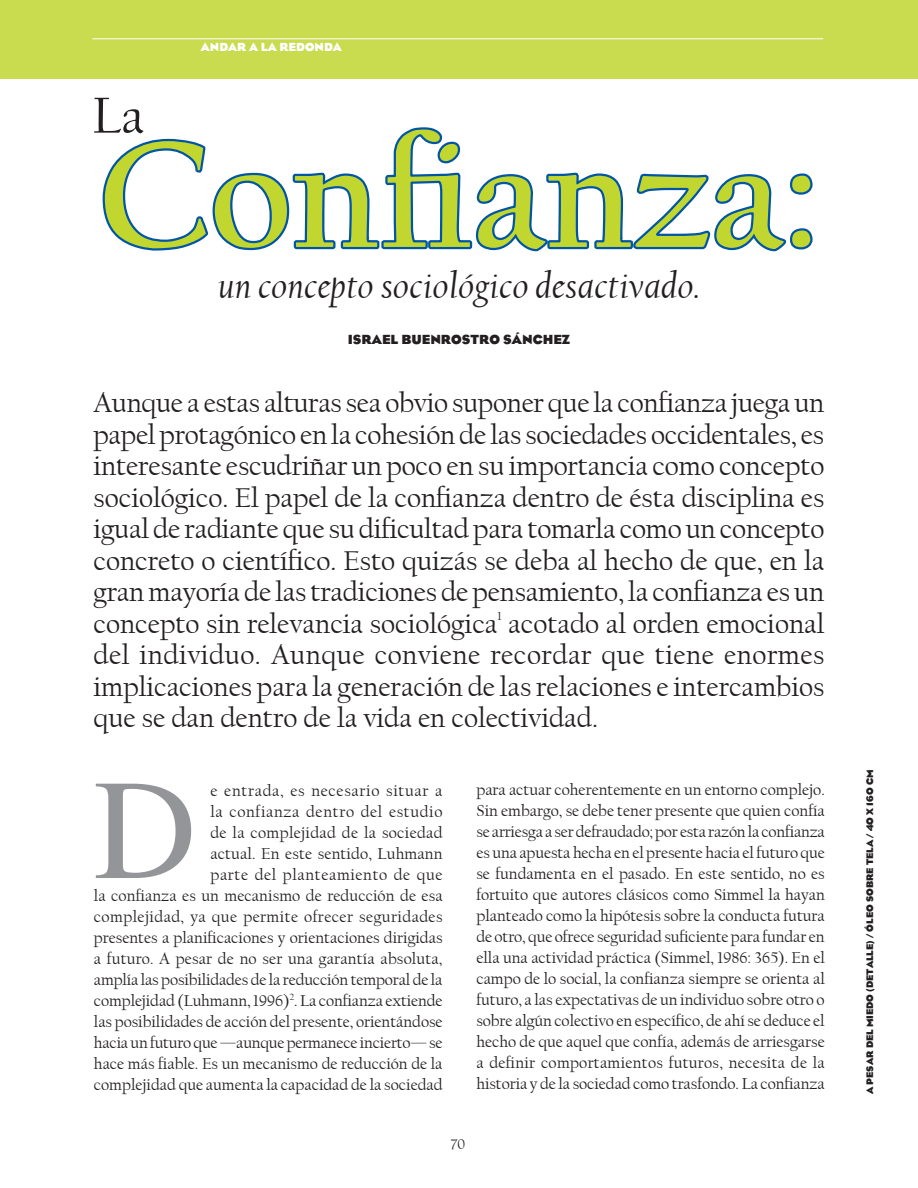
<style>
.page{position:relative;width:918px;height:1188px;background:#fff}
.page>*{position:absolute;margin:0;border:0;box-sizing:border-box;transform-origin:0 0}
.t1{font:700 157.5px "Californian FB";color:#c1d72f}
.t2{font:142.5px "Times";color:#939598}
.t3{font:52.5px "Californian FB";color:#231f20}
.t4{font:italic 37.5px "Californian FB";letter-spacing:.01em;color:#231f20}
.t5{font:28.5px/31.5px "Californian FB";color:#231f20;text-align:justify}
.t6{font:16.5px/21px "Californian FB";color:#231f20;text-align:right}
.t7{font:15px "Californian FB";color:#231f20}
.t8{font:700 13.5px "Eagle";color:#231f20}
.t9{font:12.3px "Californian FB";color:#231f20}
.t10{font:700 12px "Eagle";color:#fff}
.t11{font:700 9.75px "Eagle";color:#231f20}
</style>
<div class="page">
<div style="left:0;top:0;width:918px;height:79px;background:#c9db4f"></div>
<hr style="left:92px;top:38px;width:731px;height:1px;background:#fff">
<svg style="left:102px;top:138px;width:188px;height:113px"></svg>
<svg style="left:290px;top:38px;width:92px;height:212px"></svg>
<svg style="left:379px;top:124px;width:165px;height:128px"></svg>
<svg style="left:544px;top:38px;width:91px;height:212px"></svg>
<svg style="left:631px;top:171px;width:182px;height:81px"></svg>
<p class="t10" style="left:201px;top:40px;width:29px">ANDAR</p>
<p class="t10" style="left:249px;top:40px;width:40px">ALA REDO</p>
<p class="t10" style="left:315px;top:40px;width:20px">NDA</p>
<h3 class="t3" style="left:92px;top:86px;width:53px">La</h3>
<h1 class="t1" style="left:99px;top:107px;width:722px">Confianza:</h1>
<h3 class="t4" style="left:218px;top:264px;width:483px">un concepto sociológico desactivado.</h3>
<p class="t8" style="left:348px;top:332px;width:16px">ISRAEL</p>
<p class="t8" style="left:401px;top:332px;width:51px">BUENROSTRO</p>
<p class="t8" style="left:503px;top:332px;width:68px">SÁNCHEZ</p>
<p class="t5" style="left:94px;top:388px;width:732px">Aunque a estas alturas sea obvio suponer que la confianza juega un papel protagónico en la cohesión de las sociedades occidentales, es interesante escudriñar un poco en su importancia como concepto sociológico. El papel de la confianza dentro de ésta disciplina es igual de radiante que su dificultad para tomarla como un concepto concreto o científico. Esto quizás se deba al hecho de que, en la gran mayoría de las tradiciones de pensamiento, la confianza es un concepto sin relevancia sociológica acotado al orden emocional</p>
<p class="t9" style="left:497px;top:609px;width:5px">1</p>
<h3 class="t5" style="left:94px;top:640px;width:732px">del individuo. Aunque conviene recordar que tiene enormes implicaciones para la generación de las relaciones e intercambios que se dan dentro de la vida en colectividad.</h3>
<p class="t6" style="left:94px;top:780px;width:350px">e entrada, es necesario situar a<br>la confianza dentro del estudio<br>de la complejidad de la sociedad<br>actual. En este sentido, Luhmann<br>parte del planteamiento de que<br>la confianza es un mecanismo de reducción de esa complejidad, ya que permite ofrecer seguridades presentes a planificaciones y orientaciones dirigidas a futuro. A pesar de no ser una garantía absoluta, amplía las posibilidades de la reducción temporal de la complejidad (Luhmann, 1996)<sup>2</sup>. La confianza extiende las posibilidades de acción del presente, orientándose hacia un futuro que —aunque permanece incierto— se hace más fiable. Es un mecanismo de reducción de la complejidad que aumenta la capacidad de la sociedad</p>
<p class="t6" style="left:476px;top:779px;width:350px;text-align:justify">para actuar coherentemente en un entorno complejo.<br>Sin embargo, se debe tener presente que quien confía se arriesga a ser defraudado; por esta razón la confianza es una apuesta hecha en el presente hacia el futuro que se fundamenta en el pasado. En este sentido, no es fortuito que autores clásicos como Simmel la hayan planteado como la hipótesis sobre la conducta futura de otro, que ofrece seguridad suficiente para fundar en ella una actividad práctica (Simmel, 1986: 365). En el campo de lo social, la confianza siempre se orienta al futuro, a las expectativas de un individuo sobre otro o sobre algún colectivo en específico, de ahí se deduce el hecho de que aquel que confía, además de arriesgarse a definir comportamientos futuros, necesita de la historia y de la sociedad como trasfondo. La confianza</p>
<h2 class="t2" style="left:94px;top:750px;width:104px">D</h2>
<p class="t7" style="left:451px;top:1135px;width:16px">70</p>
<p class="t11" style="left:864px;top:1094px;width:326px;rotate:-90deg">APESAR DEL MIEDO (DETALLE) / ÓLEO SOBRE TELA / 40 X 160 CM</p>
</div>
